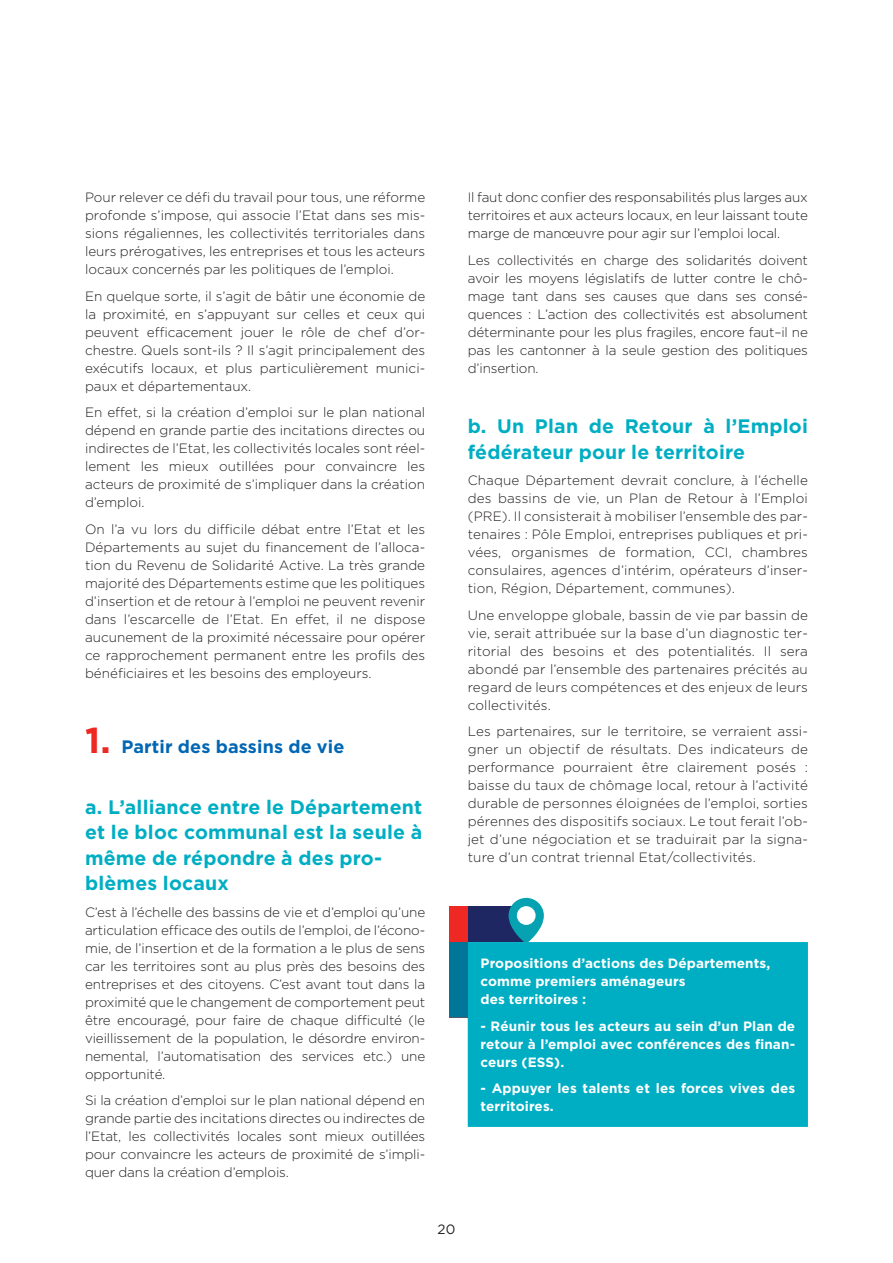
<style>
.page{position:relative;width:893px;height:1263px;background:#fff}
.page>*{position:absolute;margin:0;border:0;box-sizing:border-box;transform-origin:0 0}
.t1{font:700 19.5px/25.5px "Gotham";letter-spacing:.01em;color:#00aec3}
.t2{font:700 18px "Gotham";letter-spacing:.01em;color:#0166b3}
.t3{font:300 13.5px/18px "Gotham";color:#231f20;text-align:justify}
.t4{font:700 13.5px/18px "Gotham";letter-spacing:.01em;color:#fff}
.t5{font:13.5px "Gotham";color:#231f20}
.s1{font-size:36px;color:#ee2823}
</style>
<div class="page">
<div style="left:449px;top:906px;width:78px;height:36px;background:#1f2763"></div>
<div style="left:449px;top:942px;width:359px;height:185px;background:#00aec3"></div>
<div style="left:449px;top:906px;width:19px;height:36px;background:#ee2823"></div>
<div style="left:449px;top:942px;width:19px;height:75px;background:#007798"></div>
<svg style="left:509px;top:898px;width:35px;height:45px"></svg>
<div style="left:517px;top:906px;width:19px;height:19px;background:#fff;border-radius:50%"></div>
<p class="t3" style="left:85px;top:188px;width:342px">Pour relever ce défi du travail pour tous, une réforme profonde s’impose, qui associe l’Etat dans ses mis&shy;sions régaliennes, les collectivités territoriales dans leurs prérogatives, les entreprises et tous les acteurs locaux concernés par les politiques de l’emploi.</p>
<p class="t3" style="left:85px;top:287px;width:342px">En quelque sorte, il s’agit de bâtir une économie de la proximité, en s’appuyant sur celles et ceux qui peuvent efficacement jouer le rôle de chef d’or&shy;chestre. Quels sont-ils ? Il s’agit principalement des exécutifs locaux, et plus particulièrement munici&shy;paux et départementaux.</p>
<p class="t3" style="left:85px;top:403px;width:342px">En effet, si la création d’emploi sur le plan national dépend en grande partie des incitations directes ou indirectes de l’Etat, les collectivités locales sont réel&shy;lement les mieux outillées pour convaincre les acteurs de proximité de s’impliquer dans la création d’emploi.</p>
<p class="t3" style="left:85px;top:520px;width:342px">On l’a vu lors du difficile débat entre l’Etat et les Départements au sujet du financement de l’alloca&shy;tion du Revenu de Solidarité Active. La très grande majorité des Départements estime que les politiques d’insertion et de retour à l’emploi ne peuvent revenir dans l’escarcelle de l’Etat. En effet, il ne dispose aucunement de la proximité nécessaire pour opérer ce rapprochement permanent entre les profils des bénéficiaires et les besoins des employeurs.</p>
<p class="t2" style="left:85px;top:735px;width:261px"><span class="s1">1.</span> Partir des bassins de vie</p>
<p class="t1" style="left:85px;top:794px;width:339px">a. L’alliance entre le Département et le bloc communal est la seule à même de répondre à des pro&shy;blèmes locaux</p>
<p class="t3" style="left:85px;top:903px;width:342px">C’est à l’échelle des bassins de vie et d’emploi qu’une articulation efficace des outils de l’emploi, de l’écono&shy;mie, de l’insertion et de la formation a le plus de sens car les territoires sont au plus près des besoins des entreprises et des citoyens. C’est avant tout dans la proximité que le changement de comportement peut être encouragé, pour faire de chaque difficulté (le vieillissement de la population, le désordre environ&shy;nemental, l’automatisation des services etc.) une opportunité.</p>
<p class="t3" style="left:85px;top:1091px;width:342px">Si la création d’emploi sur le plan national dépend en grande partie des incitations directes ou indirectes de l’Etat, les collectivités locales sont mieux outillées pour convaincre les acteurs de proximité de s’impli&shy;quer dans la création d’emplois.</p>
<p class="t3" style="left:468px;top:188px;width:342px">Il faut donc confier des responsabilités plus larges aux territoires et aux acteurs locaux, en leur laissant toute marge de manœuvre pour agir sur l’emploi local.</p>
<p class="t3" style="left:468px;top:251px;width:342px">Les collectivités en charge des solidarités doivent avoir les moyens législatifs de lutter contre le chô&shy;mage tant dans ses causes que dans ses consé&shy;quences : L’action des collectivités est absolument déterminante pour les plus fragiles, encore faut–il ne pas les cantonner à la seule gestion des politiques d’insertion.</p>
<p class="t1" style="left:468px;top:413px;width:342px">b. Un Plan de Retour à l’Emploi fédérateur pour le territoire</p>
<p class="t3" style="left:468px;top:471px;width:342px">Chaque Département devrait conclure, à l’échelle des bassins de vie, un Plan de Retour à l’Emploi (PRE). Il consisterait à mobiliser l’ensemble des par&shy;tenaires : Pôle Emploi, entreprises publiques et pri&shy;vées, organismes de formation, CCI, chambres consulaires, agences d’intérim, opérateurs d’inser&shy;tion, Région, Département, communes).</p>
<p class="t3" style="left:468px;top:606px;width:342px">Une enveloppe globale, bassin de vie par bassin de vie, serait attribuée sur la base d’un diagnostic ter&shy;ritorial des besoins et des potentialités. Il sera abondé par l’ensemble des partenaires précités au regard de leurs compétences et des enjeux de leurs collectivités.</p>
<p class="t3" style="left:468px;top:722px;width:342px">Les partenaires, sur le territoire, se verraient assi&shy;gner un objectif de résultats. Des indicateurs de performance pourraient être clairement posés : baisse du taux de chômage local, retour à l’activité durable de personnes éloignées de l’emploi, sorties pérennes des dispositifs sociaux. Le tout ferait l’ob&shy;jet d’une négociation et se traduirait par la signa&shy;ture d’un contrat triennal Etat/collectivités.</p>
<p class="t4" style="left:480px;top:954px;width:291px">Propositions d’actions des Départements, comme premiers aménageurs<br>des territoires :</p>
<p class="t4" style="left:480px;top:1017px;width:316px;text-align:justify">- Réunir tous les acteurs au sein d’un Plan de retour à l’emploi avec conférences des finan&shy;ceurs (ESS).</p>
<p class="t4" style="left:480px;top:1079px;width:316px">- Appuyer les talents et les forces vives des territoires.</p>
<p class="t5" style="left:438px;top:1220px;width:19px">20</p>
</div>
